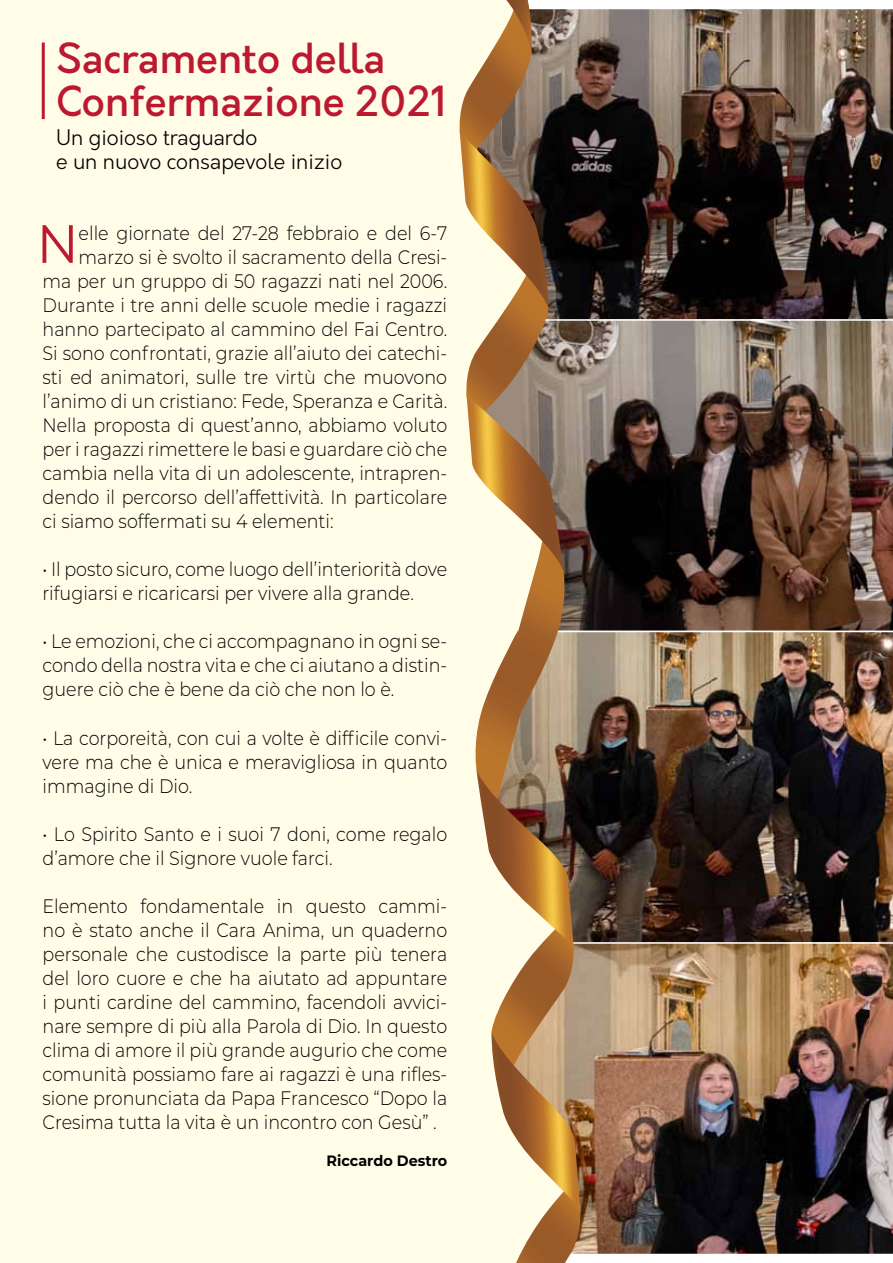
<style>
.page{position:relative;width:893px;height:1263px;background:#fff}
.page>*{position:absolute;margin:0;border:0;box-sizing:border-box;transform-origin:0 0}
.t1{font:53.85px "Montserrat";color:#bc1930;scale:.96 1}
.t2{font:500 40.5px/43.5px "Orkney";color:#bc1930}
.t3{font:300 21px/24px "Orkney";color:#000}
.t4{font:300 19.5px/24px "Montserrat";color:#000;text-align:justify;scale:.9 1}
.t5{font:700 15px "Montserrat";color:#000;scale:.96 1}
</style>
<div class="page">
<div style="left:0;top:0;width:520px;height:1263px;background:#fffce7"></div>
<svg style="left:581px;top:9px;width:312px;height:310px"></svg>
<svg style="left:581px;top:319px;width:312px;height:312px"></svg>
<img style="left:581px;top:632px;width:312px;height:310px">
<img style="left:581px;top:942px;width:312px;height:312px">
<hr style="left:42px;top:43px;width:3px;height:76px;background:#bc1930">
<svg style="left:459px;top:0;width:122px;height:1263px"></svg>
<h2 class="t2" style="left:56px;top:38px;width:393px">Sacramento della<br>Confermazione 2021</h2>
<p class="t3" style="left:56px;top:126px;width:288px">Un gioioso traguardo<br>e un nuovo consapevole inizio</p>
<h1 class="t1" style="left:37px;top:207px;width:45px">N</h1>
<p class="t4" style="left:79px;top:221px;width:411px">elle giornate del 27-28 febbraio e del 6-7</p>
<p class="t4" style="left:79px;top:245px;width:411px">marzo si è svolto il sacramento della Cresi-</p>
<p class="t4" style="left:43px;top:269px;width:451px">ma per un gruppo di 50 ragazzi nati nel 2006.</p>
<p class="t4" style="left:43px;top:293px;width:451px">Durante i tre anni delle scuole medie i ragazzi</p>
<p class="t4" style="left:43px;top:317px;width:451px">hanno partecipato al cammino del Fai Centro.</p>
<p class="t4" style="left:43px;top:341px;width:451px">Si sono confrontati, grazie all’aiuto dei catechi-</p>
<p class="t4" style="left:43px;top:365px;width:451px">sti ed animatori, sulle tre virtù che muovono</p>
<p class="t4" style="left:43px;top:389px;width:451px">l’animo di un cristiano: Fede, Speranza e Carità.</p>
<p class="t4" style="left:43px;top:413px;width:451px">Nella proposta di quest’anno, abbiamo voluto</p>
<p class="t4" style="left:43px;top:437px;width:451px">per i ragazzi rimettere le basi e guardare ciò che</p>
<p class="t4" style="left:43px;top:461px;width:451px">cambia nella vita di un adolescente, intrapren-</p>
<p class="t4" style="left:43px;top:485px;width:451px">dendo il percorso dell’affettività. In particolare</p>
<p class="t4" style="left:43px;top:509px;width:325px">ci siamo soffermati su 4 elementi:</p>
<p class="t4" style="left:43px;top:557px;width:451px">• Il posto sicuro, come luogo dell’interiorità dove rifugiarsi e ricaricarsi per vivere alla grande.</p>
<p class="t4" style="left:43px;top:629px;width:451px">• Le emozioni, che ci accompagnano in ogni se&shy;condo della nostra vita e che ci aiutano a distin&shy;guere ciò che è bene da ciò che non lo è.</p>
<p class="t4" style="left:43px;top:725px;width:451px">• La corporeità, con cui a volte è difficile convi&shy;vere ma che è unica e meravigliosa in quanto immagine di Dio.</p>
<p class="t4" style="left:43px;top:821px;width:451px">• Lo Spirito Santo e i suoi 7 doni, come regalo d’amore che il Signore vuole farci.</p>
<p class="t4" style="left:43px;top:893px;width:451px">Elemento fondamentale in questo cammi&shy;no è stato anche il Cara Anima, un quaderno personale che custodisce la parte più tenera del loro cuore e che ha aiutato ad appuntare i punti cardine del cammino, facendoli avvici&shy;nare sempre di più alla Parola di Dio. In questo clima di amore il più grande augurio che come comunità possiamo fare ai ragazzi è una rifles&shy;sione pronunciata da Papa Francesco “Dopo la Cresima tutta la vita è un incontro con Gesù” .</p>
<p class="t5" style="left:327px;top:1150px;width:127px">Riccardo Destro</p>
</div>
